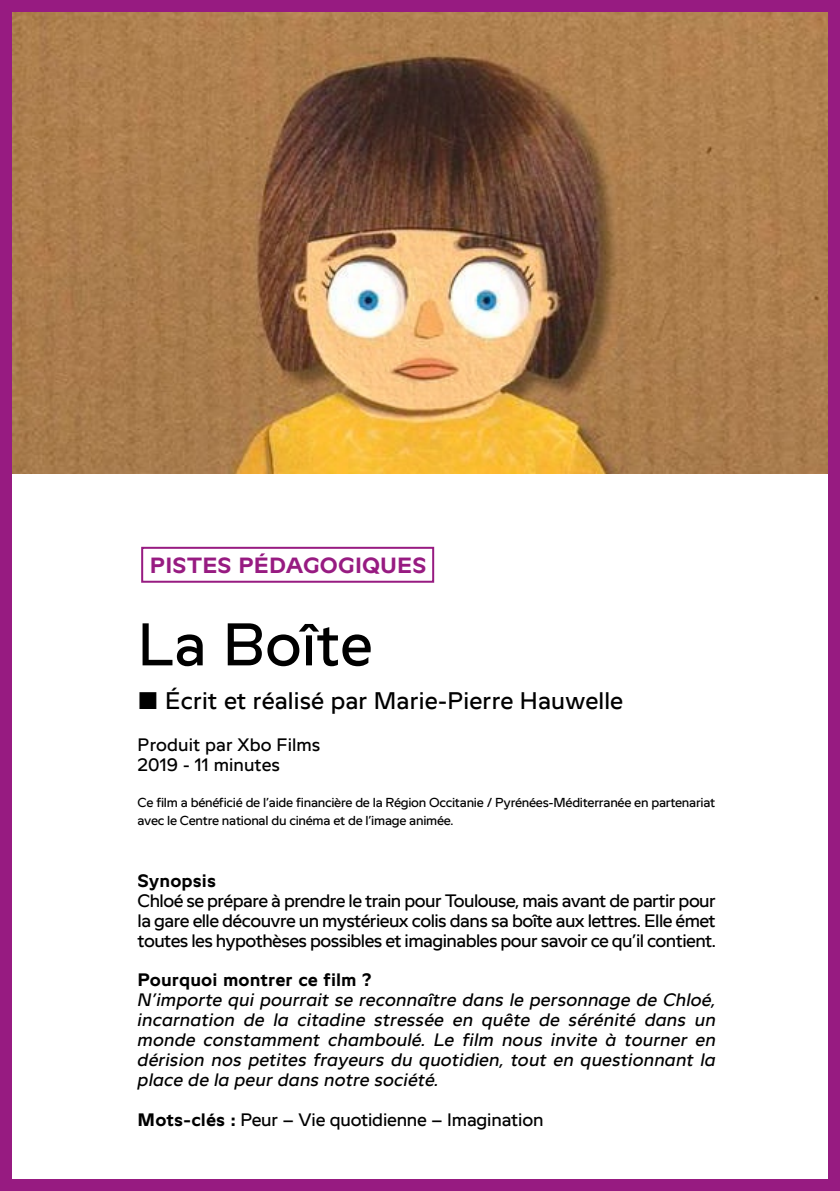
<style>
.page{position:relative;width:840px;height:1191px;background:#fff}
.page>*{position:absolute;margin:0;border:0;box-sizing:border-box;transform-origin:0 0}
.t1{font:60px "Bobine";letter-spacing:.005em;color:#000}
.t2{font:24px "Bobine";letter-spacing:.005em;color:#000}
.t3{font:700 22px "Bobine";letter-spacing:.005em;color:#971b81}
.t4{font:18px/20px "Bobine";letter-spacing:-.01em;color:#000}
.t5{font:italic 18px/20px "Bobine";letter-spacing:.01em;color:#000;text-align:justify}
.t6{font:700 18px "Bobine";letter-spacing:.005em;color:#000}
.t7{font:13px/18px "Bobine";letter-spacing:-.02em;color:#000}
.s1{font-weight:700}
</style>
<div class="page">
<div style="left:141px;top:547px;width:293px;height:36px;border:2px solid #971b81"></div>
<img style="left:11px;top:11px;width:817px;height:462px">
<div style="left:828px;top:0;width:11px;height:1191px;background:#971b81"></div>
<div style="left:0;top:0;width:11px;height:1191px;background:#971b81"></div>
<div style="left:0;top:1179px;width:839px;height:12px;background:#971b81"></div>
<div style="left:0;top:0;width:839px;height:11px;background:#971b81"></div>
<p class="t3" style="left:150px;top:552px;width:278px">PISTES PÉDAGOGIQUES</p>
<h1 class="t1" style="left:137px;top:611px;width:236px">La Boîte</h1>
<h2 class="t2" style="left:165px;top:688px;width:459px">Écrit et réalisé par Marie-Pierre Hauwelle</h2>
<p class="t4" style="left:137px;top:735px;width:184px">Produit par Xbo Films<br>2019 - 11 minutes</p>
<p class="t7" style="left:137px;top:793px;width:579px">Ce film a bénéficié de l’aide financière de la Région Occitanie / Pyrénées-Méditerranée en partenariat avec le Centre national du cinéma et de l’image animée.</p>
<p class="t6" style="left:137px;top:870px;width:80px">Synopsis</p>
<p class="t4" style="left:137px;top:890px;width:579px;text-align:justify">Chloé se prépare à prendre le train pour Toulouse, mais avant de partir pour la gare elle découvre un mystérieux colis dans sa boîte aux lettres. Elle émet toutes les hypothèses possibles et imaginables pour savoir ce qu’il contient.</p>
<p class="t6" style="left:137px;top:969px;width:235px">Pourquoi montrer ce film ?</p>
<p class="t5" style="left:137px;top:990px;width:579px">N’importe qui pourrait se reconnaître dans le personnage de Chloé, incarnation de la citadine stressée en quête de sérénité dans un monde constamment chamboulé. Le film nous invite à tourner en dérision nos petites frayeurs du quotidien, tout en questionnant la place de la peur dans notre société.</p>
<p class="t4" style="left:137px;top:1109px;width:407px"><span class="s1">Mots-clés :</span> Peur – Vie quotidienne – Imagination</p>
</div>
